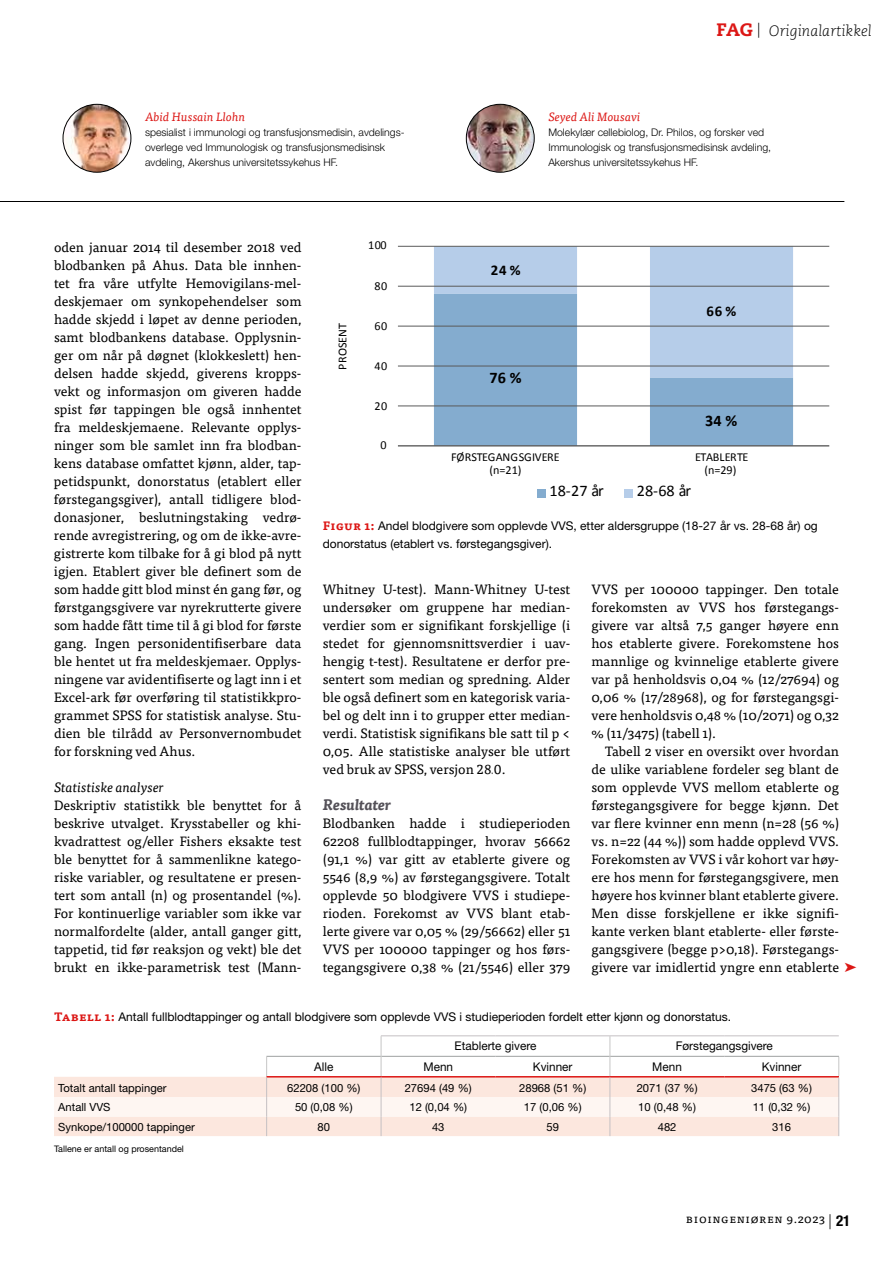
<style>
.page{position:relative;width:893px;height:1263px;background:#fff}
.page>*{position:absolute;margin:0;border:0;box-sizing:border-box;transform-origin:0 0}
.t1{font:16.2px "Calibri";letter-spacing:-.005em;color:#000}
.t2{font:700 16.2px "Calibri";color:#000}
.t3{font:italic 300 15px "Caecilia LT Std";color:#000}
.t4{font:italic 700 15px "Tisa Pro";letter-spacing:-.005em;color:#545158}
.t5{font:700 14.85px "Calibri";color:#000}
.t6{font:13.5px/18px "Tisa Pro";color:#000;text-align:justify}
.t7{font:italic 13.5px "Tisa Pro";color:#000}
.t8{font:12.15px/12.1px "Calibri";color:#000;text-align:center}
.t9{font:12.15px/12.1px "Calibri";letter-spacing:-.025em;color:#000;text-align:center}
.t10{font:12px/18px "Helvetica Neue LT Pro";color:#000}
.t11{font:italic 12px "Tisa Pro";color:#dc1715}
.t12{font:12px "Tisa Pro";letter-spacing:.05em;color:#000}
.t13{font:11.25px "Helvetica Neue LT Pro";color:#000}
.t14{font:300 10.5px/15px "Helvetica Neue LT Pro";color:#000}
.t15{font:9px "Helvetica Neue LT Pro";color:#000}
.s1{font-weight:800;font-style:normal;font-size:18px;color:#dc1715}
.s2{font-family:"Tisa Pro";font-weight:700;color:#dc1715}
.s3{color:#dc1715}
.s4{font-family:"Helvetica Neue LT Pro";font-weight:300;font-size:15px}
.s5{font-family:"Helvetica Neue LT Pro";font-weight:700;font-stretch:condensed;font-size:15px}
</style>
<div class="page">
<img style="left:63px;top:104px;width:68px;height:68px;border-radius:34px">
<div style="left:63px;top:104px;width:68px;height:68px;border:1px solid #000;border-radius:50%"></div>
<img style="left:466px;top:104px;width:68px;height:68px;border-radius:34px">
<div style="left:466px;top:104px;width:68px;height:68px;border:1px solid #000;border-radius:50%"></div>
<hr style="left:0;top:201px;width:844px;height:1px;background:#000">
<hr style="left:381px;top:1035px;width:114px;height:1px;background:#c4c0c3">
<hr style="left:495px;top:1035px;width:115px;height:1px;background:#c4c0c3">
<hr style="left:610px;top:1035px;width:114px;height:1px;background:#c4c0c3">
<hr style="left:724px;top:1035px;width:115px;height:1px;background:#c4c0c3">
<svg style="left:54px;top:1036px;width:785px;height:100px"></svg>
<svg style="left:398px;top:245px;width:432px;height:202px"></svg>
<svg style="left:434px;top:378px;width:359px;height:67px;fill:#84accf"></svg>
<svg style="left:434px;top:247px;width:359px;height:131px;fill:#b6cde9"></svg>
<div style="left:537px;top:489px;width:9px;height:9px;background:#84accf"></div>
<div style="left:624px;top:489px;width:9px;height:9px;background:#b6cde9"></div>
<hr style="left:398px;top:445px;width:431px;height:1px;background:#5a5a5a">
<hr style="left:398px;top:406px;width:431px;height:1px;background:#5a5a5a">
<hr style="left:398px;top:366px;width:431px;height:1px;background:#5a5a5a">
<hr style="left:398px;top:326px;width:431px;height:1px;background:#5a5a5a">
<hr style="left:398px;top:286px;width:431px;height:1px;background:#5a5a5a">
<hr style="left:398px;top:246px;width:431px;height:1px;background:#5a5a5a">
<p class="t11" style="left:145px;top:108px;width:102px">Abid Hussain Llohn</p>
<p class="t14" style="left:145px;top:125px;width:261px">spesialist i immunologi og transfusjonsmedisin, avdelings&shy;overlege ved Immunologisk og transfusjonsmedisinsk avdeling, Akershus universitetssykehus HF.</p>
<p class="t3" style="left:716px;top:22px;width:157px"><span class="s1">FAG</span> | Originalartikkel</p>
<p class="t11" style="left:548px;top:108px;width:94px">Seyed Ali Mousavi</p>
<p class="t14" style="left:548px;top:125px;width:224px">Molekylær cellebiolog, Dr. Philos, og forsker ved<br>Immunologisk og transfusjonsmedisinsk avdeling,<br>Akershus universitetssykehus HF.</p>
<p class="t6" style="left:54px;top:237px;width:249px">oden januar 2014 til desember 2018 ved blodbanken på Ahus. Data ble innhen&shy;tet fra våre utfylte Hemovigilans-mel&shy;deskjemaer om synkopehendelser som hadde skjedd i løpet av denne perioden, samt blodbankens database. Opplysnin&shy;ger om når på døgnet (klokkeslett) hen&shy;delsen hadde skjedd, giverens kropps&shy;vekt og informasjon om giveren hadde spist før tappingen ble også innhentet fra meldeskjemaene. Relevante opplys&shy;ninger som ble samlet inn fra blodban&shy;kens database omfattet kjønn, alder, tap&shy;petidspunkt, donorstatus (etablert eller førstegangsgiver), antall tidligere blod&shy;donasjoner, beslutningstaking vedrø&shy;rende avregistrering, og om de ikke-avre&shy;gistrerte kom tilbake for å gi blod på nytt igjen. Etablert giver ble definert som de som hadde gitt blod minst én gang før, og førstgangsgivere var nyrekrutterte givere som hadde fått time til å gi blod for første gang. Ingen personidentifiserbare data ble hentet ut fra meldeskjemaer. Opplys&shy;ningene var avidentifiserte og lagt inn i et Excel-ark før overføring til statistikkpro&shy;grammet SPSS for statistisk analyse. Stu&shy;dien ble tilrådd av Personvernombudet for forskning ved Ahus.</p>
<p class="t7" style="left:54px;top:777px;width:111px">Statistiske analyser</p>
<p class="t6" style="left:54px;top:795px;width:249px">Deskriptiv statistikk ble benyttet for å beskrive utvalget. Krysstabeller og khi&shy;kvadrattest og/eller Fishers eksakte test ble benyttet for å sammenlikne katego&shy;riske variabler, og resultatene er presen&shy;tert som antall (n) og prosentandel (%).<br>For kontinuerlige variabler som ikke var normalfordelte (alder, antall ganger gitt, tappetid, tid før reaksjon og vekt) ble det brukt en ikke-parametrisk test (Mann-</p>
<p class="t8" style="left:336px;top:369px;width:48px;rotate:-90deg">PROSENT</p>
<p class="t8" style="left:368px;top:239px;width:20px">100</p>
<p class="t8" style="left:374px;top:279px;width:14px">80</p>
<p class="t8" style="left:374px;top:320px;width:14px">60</p>
<p class="t8" style="left:374px;top:359px;width:14px">40</p>
<p class="t8" style="left:374px;top:400px;width:14px">20</p>
<p class="t8" style="left:380px;top:439px;width:8px">0</p>
<p class="t5" style="left:491px;top:260px;width:31px">24%</p>
<p class="t2" style="left:490px;top:366px;width:34px">76 %</p>
<p class="t5" style="left:707px;top:300px;width:31px">66%</p>
<p class="t2" style="left:705px;top:409px;width:34px">34 %</p>
<p class="t8" style="left:451px;top:451px;width:110px">FØRSTEGANGSGIVERE (n=21)</p>
<p class="t9" style="left:695px;top:451px;width:55px">ETABLERTE (n=29)</p>
<p class="t1" style="left:550px;top:480px;width:56px">18-27 år</p>
<p class="t1" style="left:637px;top:480px;width:56px">28-68 år</p>
<p class="t10" style="left:323px;top:516px;width:497px"><span class="s2">Figur 1:</span> Andel blodgivere som opplevde VVS, etter aldersgruppe (18-27 år vs. 28-68 år) og donorstatus (etablert vs. førstegangsgiver).</p>
<p class="t6" style="left:323px;top:579px;width:249px">Whitney U-test). Mann-Whitney U-test undersøker om gruppene har median&shy;verdier som er signifikant forskjellige (i stedet for gjennomsnittsverdier i uav&shy;hengig t-test). Resultatene er derfor pre&shy;sentert som median og spredning. Alder ble også definert som en kategorisk varia&shy;bel og delt inn i to grupper etter median&shy;verdi. Statistisk signifikans ble satt til p &lt; 0,05. Alle statistiske analyser ble utført ved bruk av SPSS, versjon 28.0.</p>
<p class="t4" style="left:323px;top:793px;width:70px">Resultater</p>
<p class="t6" style="left:323px;top:813px;width:249px">Blodbanken hadde i studieperioden 62208 fullblodtappinger, hvorav 56662 (91,1 %) var gitt av etablerte givere og 5546 (8,9 %) av førstegangsgivere. Totalt opplevde 50 blodgivere VVS i studiepe&shy;rioden. Forekomst av VVS blant etab&shy;lerte givere var 0,05 % (29/56662) eller 51<br>VVS per 100000 tappinger og hos førs&shy;tegangsgivere 0,38 % (21/5546) eller 379</p>
<p class="t6" style="left:591px;top:579px;width:249px">VVS per 100000 tappinger. Den totale forekomsten av VVS hos førstegangs&shy;givere var altså 7,5 ganger høyere enn hos etablerte givere. Forekomstene hos mannlige og kvinnelige etablerte givere var på henholdsvis 0,04 % (12/27694) og 0,06 % (17/28968), og for førstegangsgi&shy;vere henholdsvis 0,48 % (10/2071) og 0,32 % (11/3475) (tabell 1).</p>
<p class="t6" style="left:591px;top:741px;width:249px;text-indent:13px">Tabell 2 viser en oversikt over hvordan de ulike variablene fordeler seg blant de som opplevde VVS mellom etablerte og førstegangsgivere for begge kjønn. Det var flere kvinner enn menn (n=28 (56 %) vs. n=22 (44 %)) som hadde opplevd VVS.<br>Forekomsten av VVS i vår kohort var høy&shy;ere hos menn for førstegangsgivere, men høyere hos kvinner blant etablerte givere.<br>Men disse forskjellene er ikke signifi&shy;kante verken blant etablerte- eller første&shy;gangsgivere (begge p&gt;0,18). Førstegangs-</p>
<p class="t6" style="left:591px;top:957px;width:267px">givere var imidlertid yngre enn etablerte <span class="s3">➤</span></p>
<p class="t10" style="left:54px;top:1007px;width:679px"><span class="s2">Tabell 1:</span> Antall fullblodtappinger og antall blodgivere som opplevde VVS i studieperioden fordelt etter kjønn og donorstatus.</p>
<p class="t10" style="left:455px;top:1037px;width:83px">Etablerte givere</p>
<p class="t10" style="left:676px;top:1037px;width:99px">Førstegangsgivere</p>
<p class="t10" style="left:314px;top:1057px;width:21px">Alle</p>
<p class="t10" style="left:423px;top:1057px;width:31px">Menn</p>
<p class="t10" style="left:533px;top:1057px;width:41px">Kvinner</p>
<p class="t10" style="left:652px;top:1057px;width:31px">Menn</p>
<p class="t10" style="left:762px;top:1057px;width:41px">Kvinner</p>
<p class="t13" style="left:58px;top:1080px;width:110px">Totalt antall tappinger</p>
<p class="t13" style="left:287px;top:1080px;width:75px">62208 (100 %)</p>
<p class="t13" style="left:405px;top:1080px;width:69px">27694 (49 %)</p>
<p class="t13" style="left:519px;top:1080px;width:69px">28968 (51 %)</p>
<p class="t13" style="left:637px;top:1080px;width:62px">2071 (37 %)</p>
<p class="t13" style="left:751px;top:1080px;width:62px">3475 (63 %)</p>
<p class="t13" style="left:58px;top:1100px;width:54px">Antall VVS</p>
<p class="t13" style="left:295px;top:1100px;width:59px">50 (0,08 %)</p>
<p class="t13" style="left:409px;top:1100px;width:59px">12 (0,04 %)</p>
<p class="t13" style="left:524px;top:1100px;width:59px">17 (0,06 %)</p>
<p class="t13" style="left:638px;top:1100px;width:59px">10 (0,48 %)</p>
<p class="t13" style="left:753px;top:1100px;width:59px">11 (0,32 %)</p>
<p class="t13" style="left:58px;top:1119px;width:138px">Synkope/100000 tappinger</p>
<p class="t13" style="left:318px;top:1119px;width:14px">80</p>
<p class="t13" style="left:432px;top:1119px;width:14px">43</p>
<p class="t13" style="left:546px;top:1119px;width:14px">59</p>
<p class="t13" style="left:658px;top:1119px;width:20px">482</p>
<p class="t13" style="left:772px;top:1119px;width:20px">316</p>
<p class="t15" style="left:54px;top:1143px;width:131px">Tallene er antall og prosentandel</p>
<p class="t12" style="left:686px;top:1209px;width:166px">Bioingeniøren 9.2023 <span class="s4">|</span> <span class="s5">21</span></p>
</div>
